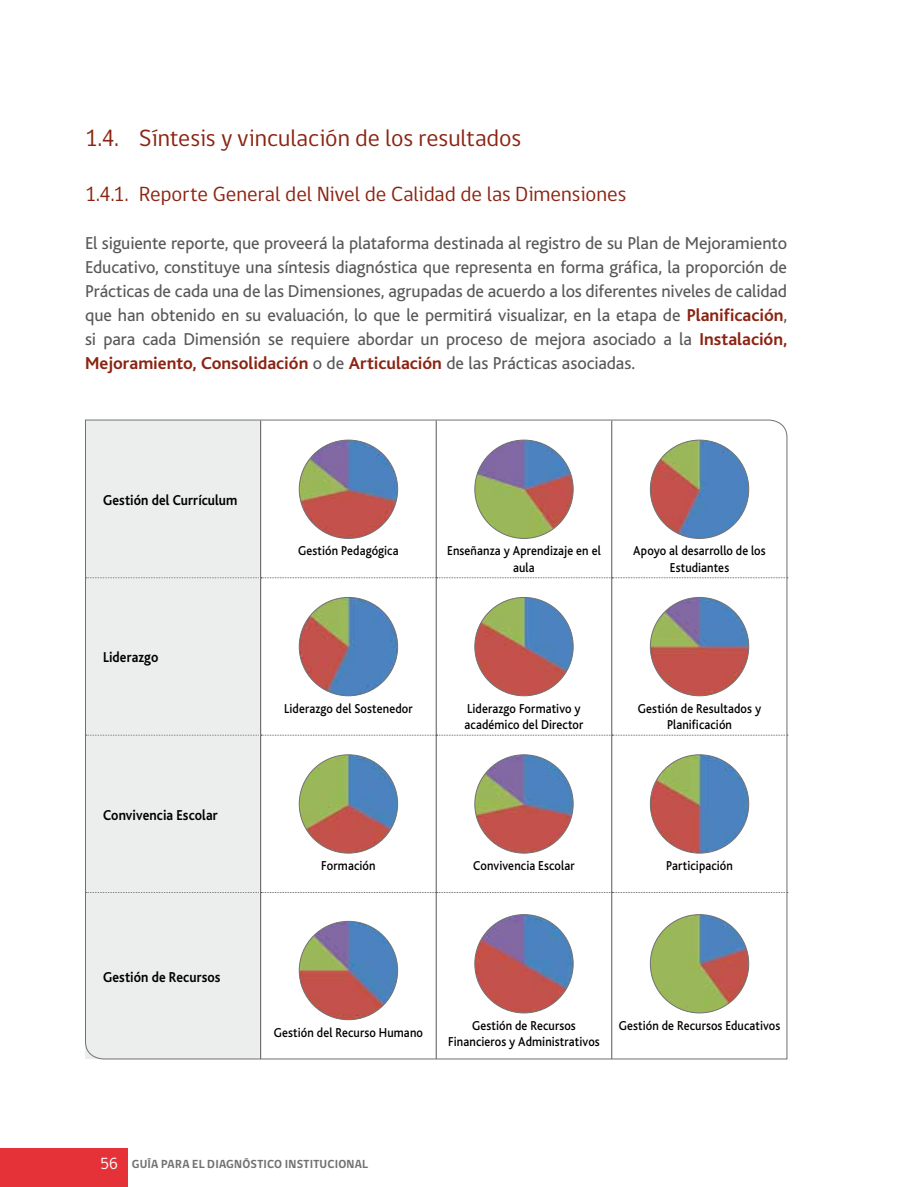
<style>
.page{position:relative;width:915px;height:1187px;background:#fff}
.page>*{position:absolute;margin:0;border:0;box-sizing:border-box;transform-origin:0 0}
.t1{font:24px "gob CL";color:#8b2412}
.t2{font:21px "gob CL";color:#8b2412}
.t3{font:18px/24px "Bliss";color:#58585a;text-align:justify}
.t4{font:700 15px "Bliss";letter-spacing:.01em;color:#000;scale:.9 1}
.t5{font:500 13.5px/16.5px "Bliss";letter-spacing:.01em;color:#000;text-align:center;scale:.9 1}
.t6{font:700 12px "gob CL";letter-spacing:.015em;color:#707172}
.s1{font-weight:700;color:#8b2412}
.s2{font-weight:400;font-size:16.5px;color:#fff}
</style>
<div class="page">
<div style="left:0;top:1148px;width:128px;height:38px;background:#e53138"></div>
<svg style="left:85px;top:419px;width:702px;height:640px"></svg>
<h1 class="t1" style="left:85px;top:121px;width:437px">1.4. Síntesis y vinculación de los resultados</h1>
<p class="t2" style="left:85px;top:180px;width:542px">1.4.1. Reporte General del Nivel de Calidad de las Dimensiones</p>
<p class="t3" style="left:85px;top:232px;width:703px">El siguiente reporte, que proveerá la plataforma destinada al registro de su Plan de Mejoramiento Educativo, constituye una síntesis diagnóstica que representa en forma gráfica, la proporción de Prácticas de cada una de las Dimensiones, agrupadas de acuerdo a los diferentes niveles de calidad que han obtenido en su evaluación, lo que le permitirá visualizar, en la etapa de <span class="s1">Planificación</span>, si para cada Dimensión se requiere abordar un proceso de mejora asociado a la <span class="s1">Instalación, Mejoramiento, Consolidación</span> o de <span class="s1">Articulación</span> de las Prácticas asociadas.</p>
<p class="t4" style="left:103px;top:492px;width:151px">Gestión del Currículum</p>
<p class="t4" style="left:103px;top:649px;width:63px">Liderazgo</p>
<p class="t4" style="left:103px;top:806px;width:129px">Convivencia Escolar</p>
<p class="t5" style="left:298px;top:543px;width:113px">Gestión Pedagógica</p>
<p class="t5" style="left:447px;top:543px;width:172px">Enseñanza y Aprendizaje en el aula</p>
<p class="t5" style="left:633px;top:543px;width:149px">Apoyo al desarrollo de los<br>Estudiantes</p>
<p class="t5" style="left:284px;top:700px;width:144px">Liderazgo del Sostenedor</p>
<p class="t5" style="left:464px;top:700px;width:133px;text-align:left">Liderazgo Formativo y académico del Director</p>
<p class="t5" style="left:637px;top:700px;width:138px">Gestión de Resultados y<br>Planificación</p>
<p class="t5" style="left:321px;top:857px;width:62px">Formación</p>
<p class="t5" style="left:473px;top:857px;width:114px">Convivencia Escolar</p>
<p class="t5" style="left:666px;top:857px;width:76px">Participación</p>
<p class="t4" style="left:103px;top:968px;width:132px">Gestión de Recursos</p>
<p class="t5" style="left:274px;top:1024px;width:167px">Gestión del Recurso Humano</p>
<p class="t5" style="left:448px;top:1017px;width:170px">Gestión de Recursos<br>Financieros y Administrativos</p>
<p class="t5" style="left:618px;top:1017px;width:181px">Gestión de Recursos Educativos</p>
<p class="t6" style="left:100px;top:1155px;width:269px"><span class="s2">56</span> GUÍA PARA EL DIAGNÓSTICO I NSTITUCIONAL</p>
</div>
